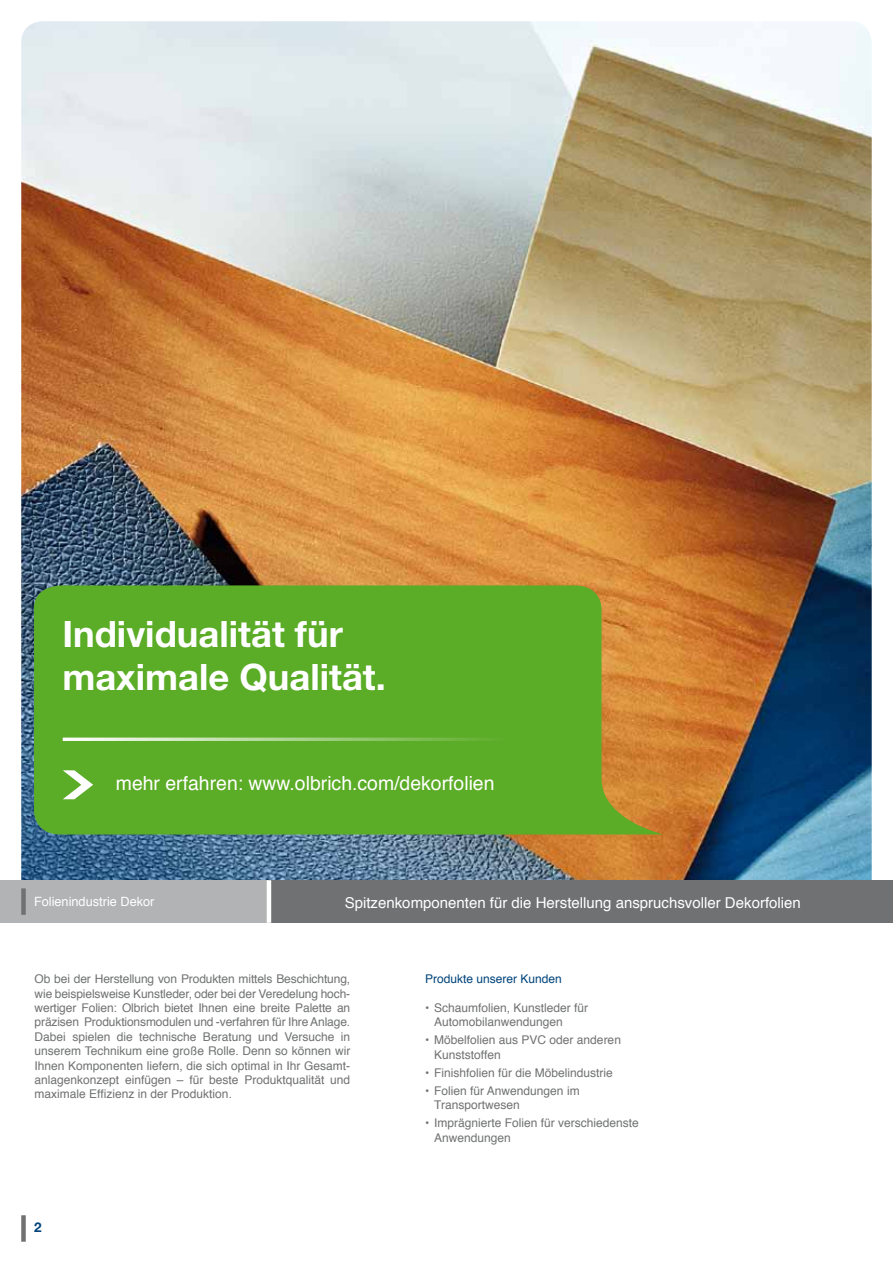
<style>
.page{position:relative;width:893px;height:1263px;background:#fff}
.page>*{position:absolute;margin:0;border:0;box-sizing:border-box;transform-origin:0 0}
.t1{font:700 36.45px/43.7px "Helvetica Neue LT Std";color:#fff}
.t2{font:19.35px "Helvetica";color:#fff}
.t3{font:15px "Helvetica";color:#fff}
.t4{font:700 13.5px "Helvetica Neue LT Std";color:#00447a}
.t5{font:12.75px "Helvetica";color:#fff}
.t6{font:12px/14.4px "Helvetica";color:#707172}
.t7{font:12px "Helvetica";color:#00447a}
</style>
<div class="page">
<img style="left:21px;top:21px;width:851px;height:859px">
<div style="left:21px;top:1215px;width:5px;height:27px;background:#707172"></div>
<div style="left:0;top:880px;width:893px;height:43px;background:#707172"></div>
<div style="left:0;top:880px;width:269px;height:43px;background:#b1b3b4"></div>
<div style="left:21px;top:888px;width:5px;height:27px;background:#707172"></div>
<hr style="left:267px;top:880px;width:4px;height:43px;background:#fff">
<svg style="left:34px;top:585px;width:629px;height:249px;background:#66a828"></svg>
<svg style="left:63px;top:737px;width:446px;height:4px;background:#a0cf82"></svg>
<svg style="left:59px;top:768px;width:36px;height:32px"></svg>
<h1 class="t1" style="left:62px;top:611px;width:325px">Individualität für maximale Qualität.</h1>
<h2 class="t2" style="left:116px;top:768px;width:380px">mehr erfahren: www.olbrich.com/dekorfolien</h2>
<p class="t5" style="left:34px;top:892px;width:122px">Folienindustrie Dekor</p>
<p class="t3" style="left:345px;top:891px;width:458px">Spitzenkomponenten für die Herstellung anspruchsvoller Dekorfolien</p>
<p class="t6" style="left:35px;top:972px;width:317px;text-align:justify">Ob bei der Herstellung von Produkten mittels Beschichtung, wie beispielsweise Kunstleder, oder bei der Veredelung hoch&shy;wertiger Folien: Olbrich bietet Ihnen eine breite Palette an präzisen Produktionsmodulen und -verfahren für Ihre Anlage.<br>Dabei spielen die technische Beratung und Versuche in unserem Technikum eine große Rolle. Denn so können wir Ihnen Komponenten liefern, die sich optimal in Ihr Gesamt&shy;anlagenkonzept einfügen – für beste Produktqualität und maximale Effizienz in der Produktion.</p>
<p class="t7" style="left:425px;top:970px;width:138px">Produkte unserer Kunden</p>
<p class="t6" style="left:434px;top:1001px;width:156px;text-indent:-9px">• Schaumfolien, Kunstleder für<br>Automobilanwendungen</p>
<p class="t6" style="left:434px;top:1033px;width:188px;text-indent:-9px">• Möbelfolien aus PVC oder anderen<br>Kunststoffen</p>
<p class="t6" style="left:425px;top:1066px;width:189px">• Finishfolien für die Möbelindustrie</p>
<p class="t6" style="left:434px;top:1084px;width:147px;text-indent:-9px">• Folien für Anwendungen im<br>Transportwesen</p>
<p class="t6" style="left:434px;top:1116px;width:206px;text-indent:-9px">• Imprägnierte Folien für verschiedenste<br>Anwendungen</p>
<p class="t4" style="left:34px;top:1219px;width:9px">2</p>
</div>
